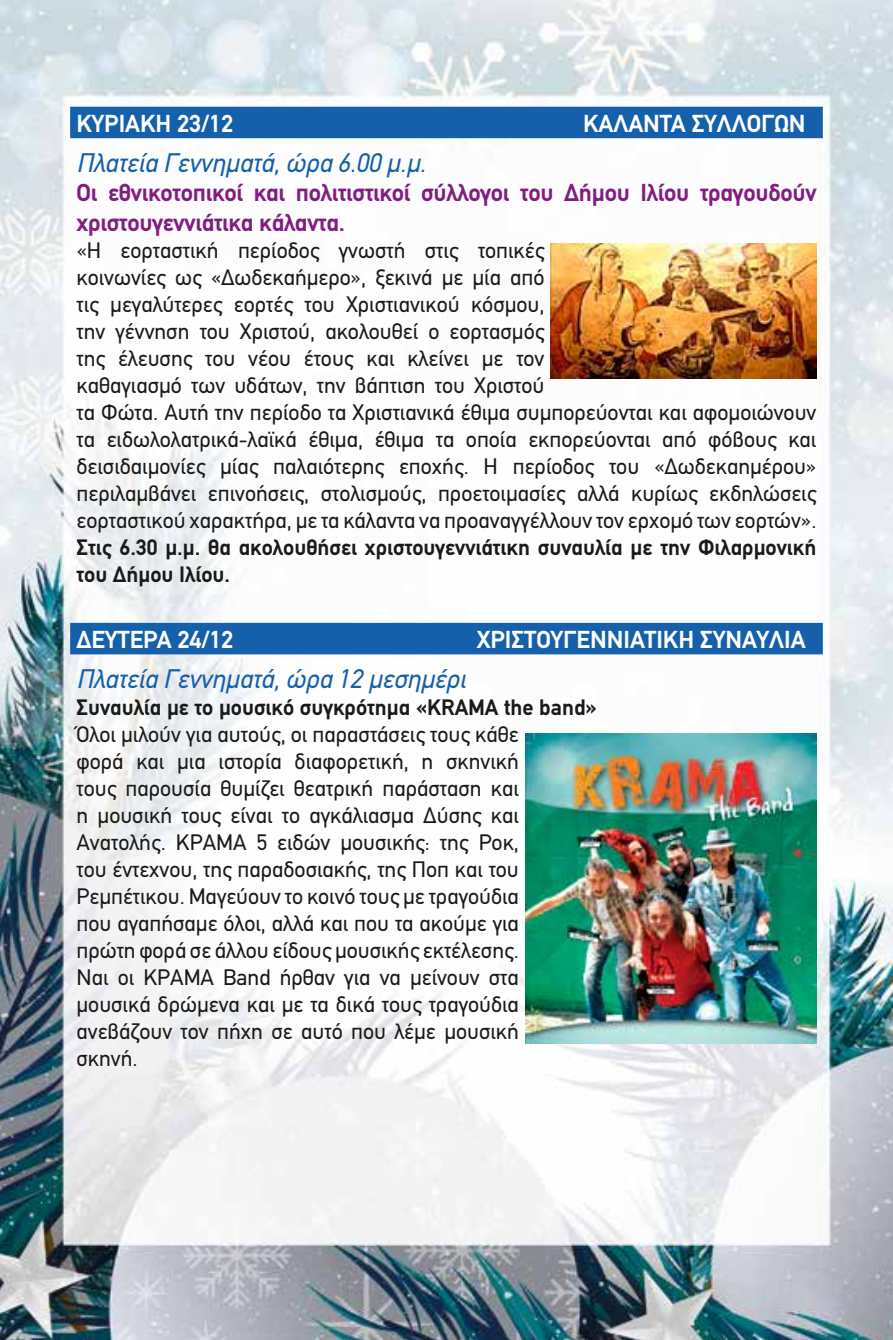
<style>
.page{position:relative;width:893px;height:1340px;background:#fff}
.page>*{position:absolute;margin:0;border:0;box-sizing:border-box;transform-origin:0 0}
.t1{font:italic 27px "PF Din Text";color:#1560ab}
.t2{font:700 24.75px/29.7px "PF Din Text";letter-spacing:-.01em;color:#811d82}
.t3{font:700 24.75px "PF Din Text";color:#fff}
.t4{font:22.5px/27px "PF Din Text";color:#1a1a18}
.t5{font:700 22.5px/27px "PF Din Text";color:#1a1a18}
</style>
<div class="page">
<img style="left:0;top:0;width:893px;height:1339px">
<div style="left:70px;top:107px;width:753px;height:31px;background:#1560ab"></div>
<div style="left:70px;top:623px;width:753px;height:31px;background:#1560ab"></div>
<img style="left:525px;top:733px;width:291px;height:310px">
<img style="left:551px;top:243px;width:265px;height:136px">
<p class="t3" style="left:77px;top:109px;width:158px">ΚΥΡΙΑΚΗ 23/12</p>
<p class="t3" style="left:583px;top:109px;width:224px">ΚΑΛΑΝΤΑ ΣΥΛΛΟΓΩΝ</p>
<p class="t1" style="left:77px;top:147px;width:351px">Πλατεία Γεννηματά, ώρα 6.00 μ.μ.</p>
<p class="t2" style="left:77px;top:178px;width:741px">Οι εθνικοτοπικοί και πολιτιστικοί σύλλογοι του Δήμου Ιλίου τραγουδούν χριστουγεννιάτικα κάλαντα.</p>
<p class="t4" style="left:77px;top:237px;width:741px">«Η εορταστική περίοδος γνωστή στις τοπικές<br>κοινωνίες ως «Δωδεκαήμερο», ξεκινά με μία από<br>τις μεγαλύτερες εορτές του Χριστιανικού κόσμου,<br>την γέννηση του Χριστού, ακολουθεί ο εορτασμός<br>της έλευσης του νέου έτους και κλείνει με τον<br>καθαγιασμό των υδάτων, την βάπτιση του Χριστού<br>τα Φώτα. Αυτή την περίοδο τα Χριστιανικά έθιμα συμπορεύονται και αφομοιώνουν τα ειδωλολατρικά-λαϊκά έθιμα, έθιμα τα οποία εκπορεύονται από φόβους και δεισιδαιμονίες μίας παλαιότερης εποχής. Η περίοδος του «Δωδεκαημέρου» περιλαμβάνει επινοήσεις, στολισμούς, προετοιμασίες αλλά κυρίως εκδηλώσεις εορταστικού χαρακτήρα, με τα κάλαντα να προαναγγέλλουν τον ερχομό των εορτών».</p>
<p class="t5" style="left:77px;top:534px;width:741px">Στις 6.30 μ.μ. θα ακολουθήσει χριστουγεννιάτικη συναυλία με την Φιλαρμονική του Δήμου Ιλίου.</p>
<p class="t3" style="left:77px;top:625px;width:158px">ΔΕΥΤΕΡΑ 24/12</p>
<p class="t3" style="left:477px;top:625px;width:330px">ΧΡΙΣΤΟΥΓΕΝΝΙΑΤΙΚΗ ΣΥΝΑΥΛΙΑ</p>
<p class="t1" style="left:77px;top:662px;width:390px">Πλατεία Γεννηματά, ώρα 12 μεσημέρι</p>
<p class="t5" style="left:77px;top:693px;width:522px">Συναυλία με το μουσικό συγκρότημα «ΚRΑΜΑ the band»</p>
<p class="t4" style="left:77px;top:720px;width:444px;text-align:justify">Όλοι μιλούν για αυτούς, οι παραστάσεις τους κάθε φορά και μια ιστορία διαφορετική, η σκηνική τους παρουσία θυμίζει θεατρική παράσταση και η μουσική τους είναι το αγκάλιασμα Δύσης και Ανατολής. ΚΡΑΜΑ 5 ειδών μουσικής: της Ροκ, του έντεχνου, της παραδοσιακής, της Ποπ και του Ρεμπέτικου. Μαγεύουν το κοινό τους με τραγούδια που αγαπήσαμε όλοι, αλλά και που τα ακούμε για πρώτη φορά σε άλλου είδους μουσικής εκτέλεσης.<br>Ναι οι ΚΡΑΜΑ Band ήρθαν για να μείνουν στα μουσικά δρώμενα και με τα δικά τους τραγούδια ανεβάζουν τον πήχη σε αυτό που λέμε μουσική σκηνή.</p>
</div>
